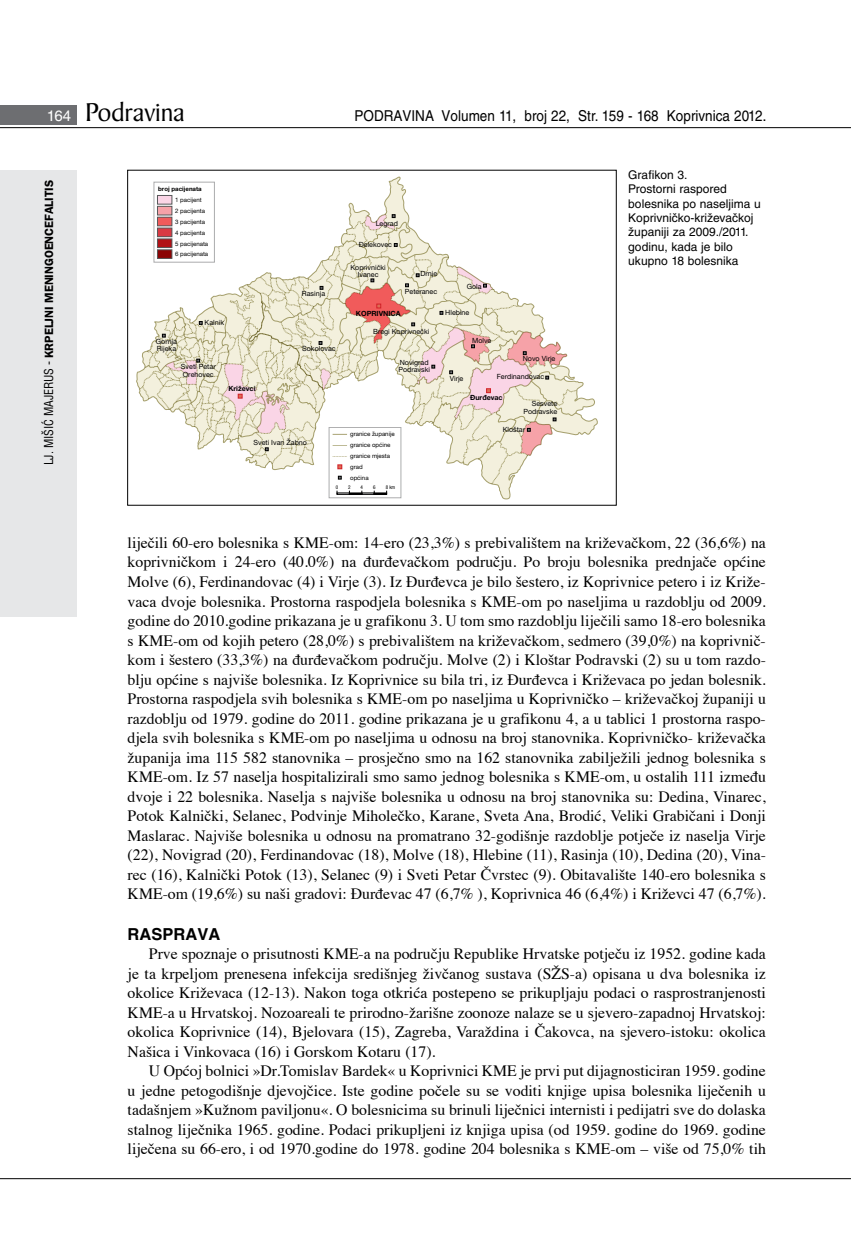
<style>
.page{position:relative;width:851px;height:1234px;background:#fff}
.page>*{position:absolute;margin:0;border:0;box-sizing:border-box;transform-origin:0 0}
.t1{font:27.6px "Baker Signet BT";color:#000}
.t2{font:700 16.5px "Helvetica LT Skin 29";color:#000}
.t3{font:15.75px/19.5px "Times";color:#000;text-align:justify}
.t4{font:15px "Helvetica LT Skin 29";color:#000;scale:.9 1}
.t5{font:12px/14.4px "Helvetica LT Skin 29";color:#000}
.t6{font:600 12px "ITC Franklin Gothic Skin 29";letter-spacing:-.005em;color:#000}
.t7{font:7.2px/7.2px "MER Helvetica Neue";color:#000}
.t8{font:700 7.2px "MER Helvetica Neue";color:#000}
.t9{font:6.15px/10.9px "MER Helvetica Neue";color:#000}
.t10{font:700 6.15px "MER Helvetica Neue";color:#000}
.t11{font:5.1px "MER Helvetica Neue Cond";color:#000}
.s1{font-family:"Helvetica LT Skin 29";font-size:15px;color:#fff}
.s2{font-family:"Helvetica LT Skin 29";font-weight:400;font-stretch:condensed}
</style>
<div class="page">
<div style="left:0;top:170px;width:77px;height:447px;background:#e6e7e8"></div>
<div style="left:0;top:105px;width:77px;height:19px;background:#6d6e71"></div>
<hr style="left:0;top:127px;width:850px;height:1px;background:#000">
<hr style="left:0;top:1177px;width:850px;height:1px;background:#000">
<svg style="left:136px;top:176px;width:461px;height:323px"></svg>
<h1 class="t1" style="left:47px;top:95px;width:139px"><span class="s1">164</span> Podravina</h1>
<p class="t4" style="left:354px;top:107px;width:459px">PODRAVINA Volumen 11, broj 22, Str. 159 - 168 Koprivnica 2012.</p>
<p class="t6" style="left:42px;top:465px;width:287px;rotate:-90deg"><span class="s2">LJ. MIŠIĆ MAJERUS -</span> KRPELJNI MENINGOENCEFALITIS</p>
<p class="t10" style="left:158px;top:185px;width:45px">broj pacijenata</p>
<p class="t9" style="left:175px;top:194px;width:35px">1 pacijent<br>2 pacijenta<br>3 pacijenta<br>4 pacijenta<br>5 pacijenata<br>6 pacijenata</p>
<p class="t7" style="left:156px;top:337px;width:23px">Gornja<br>Rijeka</p>
<p class="t7" style="left:204px;top:318px;width:21px">Kalnik</p>
<p class="t7" style="left:181px;top:363px;width:36px">Sveti Petar<br>Orehovec</p>
<p class="t8" style="left:228px;top:384px;width:29px">Križevci</p>
<p class="t7" style="left:302px;top:290px;width:25px">Rasinja</p>
<p class="t7" style="left:302px;top:344px;width:35px">Sokolovac</p>
<p class="t7" style="left:375px;top:219px;width:24px">Legrad</p>
<p class="t7" style="left:359px;top:240px;width:35px">Ðelekovec</p>
<p class="t7" style="left:350px;top:263px;width:37px;text-align:center">Koprivnički<br>Ivanec</p>
<p class="t7" style="left:420px;top:270px;width:18px">Drnje</p>
<p class="t7" style="left:405px;top:288px;width:34px">Peteranec</p>
<p class="t8" style="left:356px;top:309px;width:46px">KOPRIVNICA</p>
<p class="t7" style="left:373px;top:328px;width:58px">Bregi Koprivnečki</p>
<p class="t7" style="left:398px;top:359px;width:33px">Novigrad<br>Podravski</p>
<p class="t7" style="left:253px;top:439px;width:55px">Sveti Ivan Žabno</p>
<p class="t9" style="left:350px;top:428px;width:46px">granice županije granice općine granice mjesta grad<br>općina</p>
<p class="t11" style="left:336px;top:484px;width:4px">0</p>
<p class="t11" style="left:348px;top:484px;width:4px">2</p>
<p class="t11" style="left:360px;top:484px;width:4px">4</p>
<p class="t11" style="left:373px;top:484px;width:4px">6</p>
<p class="t11" style="left:385px;top:484px;width:11px">8 km</p>
<p class="t7" style="left:466px;top:283px;width:16px">Gola</p>
<p class="t7" style="left:445px;top:309px;width:26px">Hlebine</p>
<p class="t7" style="left:472px;top:336px;width:21px">Molve</p>
<p class="t7" style="left:522px;top:355px;width:34px">Novo Virje</p>
<p class="t7" style="left:523px;top:400px;width:35px;text-align:right">Sesvete<br>Podravske</p>
<p class="t7" style="left:497px;top:372px;width:49px">Ferdinandovac</p>
<p class="t7" style="left:449px;top:374px;width:15px">Virje</p>
<p class="t8" style="left:470px;top:392px;width:34px">Ðurđevac</p>
<p class="t7" style="left:502px;top:426px;width:24px">Kloštar</p>
<p class="t5" style="left:628px;top:167px;width:134px">Grafikon 3.<br>Prostorni raspored bolesnika po naseljima u<br>Koprivničko-križevačkoj županiji za 2009./2011. godinu, kada je bilo ukupno 18 bolesnika</p>
<p class="t3" style="left:128px;top:531px;width:639px">liječili 60-ero bolesnika s KME-om: 14-ero (23,3%) s prebivalištem na križevačkom, 22 (36,6%) na koprivničkom i 24-ero (40.0%) na đurđevačkom području. Po broju bolesnika prednjače općine Molve (6), Ferdinandovac (4) i Virje (3). Iz Đurđevca je bilo šestero, iz Koprivnice petero i iz Križe&shy;vaca dvoje bolesnika. Prostorna raspodjela bolesnika s KME-om po naseljima u razdoblju od 2009. godine do 2010.godine prikazana je u grafikonu 3. U tom smo razdoblju liječili samo 18-ero bolesnika s KME-om od kojih petero (28,0%) s prebivalištem na križevačkom, sedmero (39,0%) na koprivnič&shy;kom i šestero (33,3%) na đurđevačkom području. Molve (2) i Kloštar Podravski (2) su u tom razdo&shy;blju općine s najviše bolesnika. Iz Koprivnice su bila tri, iz Đurđevca i Križevaca po jedan bolesnik.<br>Prostorna raspodjela svih bolesnika s KME-om po naseljima u Koprivničko – križevačkoj županiji u razdoblju od 1979. godine do 2011. godine prikazana je u grafikonu 4, a u tablici 1 prostorna raspo&shy;djela svih bolesnika s KME-om po naseljima u odnosu na broj stanovnika. Koprivničko- križevačka županija ima 115 582 stanovnika – prosječno smo na 162 stanovnika zabilježili jednog bolesnika s KME-om. Iz 57 naselja hospitalizirali smo samo jednog bolesnika s KME-om, u ostalih 111 između dvoje i 22 bolesnika. Naselja s najviše bolesnika u odnosu na broj stanovnika su: Dedina, Vinarec, Potok Kalnički, Selanec, Podvinje Miholečko, Karane, Sveta Ana, Brodić, Veliki Grabičani i Donji Maslarac. Najviše bolesnika u odnosu na promatrano 32-godišnje razdoblje potječe iz naselja Virje (22), Novigrad (20), Ferdinandovac (18), Molve (18), Hlebine (11), Rasinja (10), Dedina (20), Vina&shy;rec (16), Kalnički Potok (13), Selanec (9) i Sveti Petar Čvrstec (9). Obitavalište 140-ero bolesnika s KME-om (19,6%) su naši gradovi: Đurđevac 47 (6,7% ), Koprivnica 46 (6,4%) i Križevci 47 (6,7%).</p>
<p class="t2" style="left:128px;top:923px;width:94px">RASPRAVA</p>
<p class="t3" style="left:128px;top:942px;width:639px;text-indent:21px">Prve spoznaje o prisutnosti KME-a na području Republike Hrvatske potječu iz 1952. godine kada je ta krpeljom prenesena infekcija središnjeg živčanog sustava (SŽS-a) opisana u dva bolesnika iz okolice Križevaca (12-13). Nakon toga otkrića postepeno se prikupljaju podaci o rasprostranjenosti KME-a u Hrvatskoj. Nozoareali te prirodno-žarišne zoonoze nalaze se u sjevero-zapadnoj Hrvatskoj: okolica Koprivnice (14), Bjelovara (15), Zagreba, Varaždina i Čakovca, na sjevero-istoku: okolica Našica i Vinkovaca (16) i Gorskom Kotaru (17).</p>
<p class="t3" style="left:128px;top:1059px;width:639px;text-indent:21px">U Općoj bolnici »Dr.Tomislav Bardek« u Koprivnici KME je prvi put dijagnosticiran 1959. godine u jedne petogodišnje djevojčice. Iste godine počele su se voditi knjige upisa bolesnika liječenih u tadašnjem »Kužnom paviljonu«. O bolesnicima su brinuli liječnici internisti i pedijatri sve do dolaska stalnog liječnika 1965. godine. Podaci prikupljeni iz knjiga upisa (od 1959. godine do 1969. godine liječena su 66-ero, i od 1970.godine do 1978. godine 204 bolesnika s KME-om – više od 75,0% tih</p>
</div>
